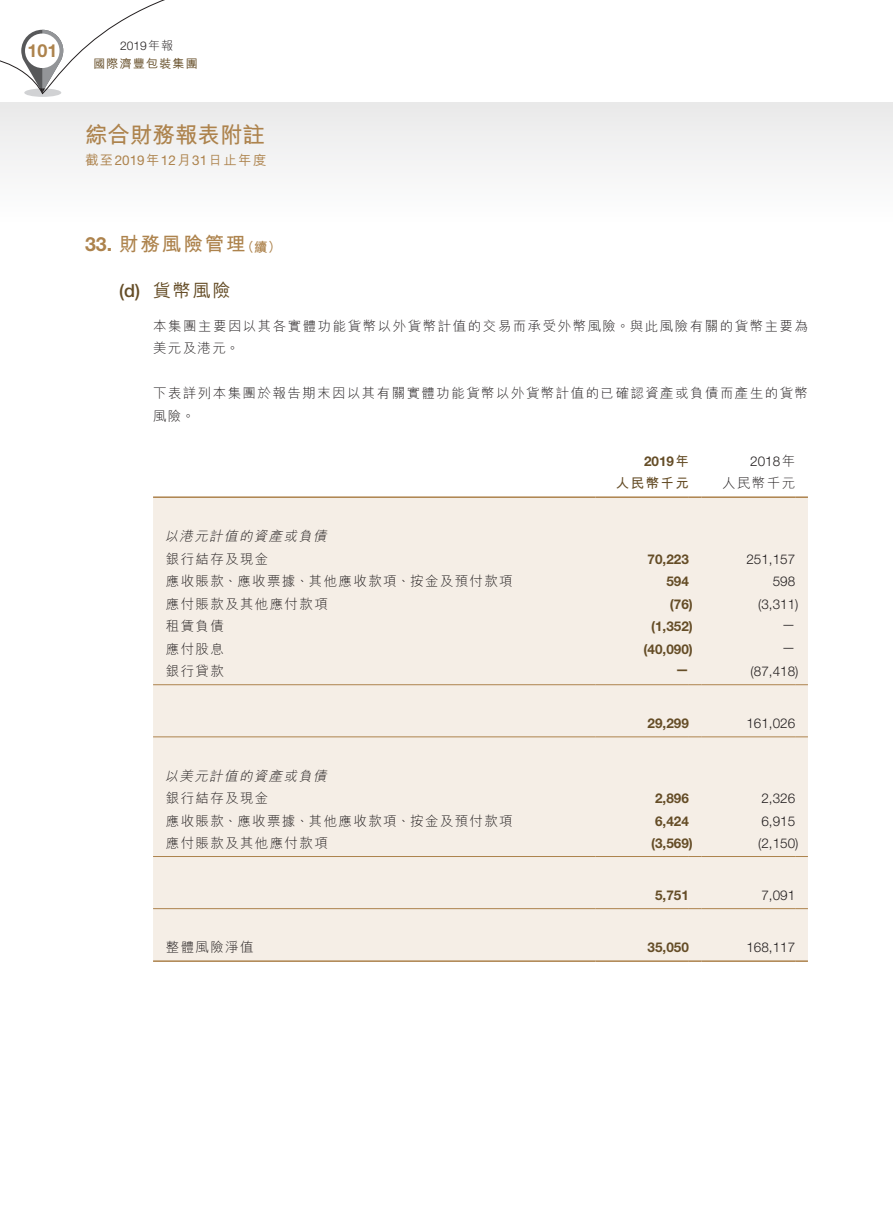
<style>
.page{position:relative;width:893px;height:1212px;background:#fff}
.page>*{position:absolute;margin:0;border:0;box-sizing:border-box;transform-origin:0 0}
.t1{font:700 22.5px "M Hei HK";color:#ad834d}
.t2{font:700 19.5px "M Hei HK";letter-spacing:.1em;color:#ad834d}
.t3{font:500 18px "M Hei HK";color:#654d27}
.t4{font:700 18px "Helvetica Neue LT Std";color:#ad834d}
.t5{font:300 13.5px/22.5px "M Hei HK";letter-spacing:.1em;color:#231f20}
.t6{font:700 13.5px "Helvetica Neue LT Std";color:#654d27}
.t7{font:300 13.5px "Helvetica Neue LT Std";color:#231f20}
.t8{font:italic 300 13.5px "M Hei HK";color:#231f20}
.t9{font:500 13.5px "M Hei HK";letter-spacing:.1em;color:#ad834d}
.t10{font:700 13.5px "M Hei HK";letter-spacing:.1em;color:#654d27}
.t11{font:500 12px "M Hei HK";letter-spacing:.1em;color:#654d27}
.t12{font:300 12px "Helvetica Neue LT Std";color:#231f20}
.s1{font-family:"M Hei HK"}
.s2{font-family:"Helvetica Neue LT Std";font-weight:400}
.s3{font-family:"Helvetica Neue LT Std"}
.s4{font-size:13.5px}
</style>
<div class="page">
<div style="left:0;top:102px;width:893px;height:130px;background:#f4f5f5"></div>
<div style="left:153px;top:498px;width:655px;height:462px;background:#f5eee6"></div>
<hr style="left:153px;top:684px;width:442px;height:1px;background:#ad834d">
<hr style="left:595px;top:684px;width:94px;height:1px;background:#ad834d">
<svg style="left:689px;top:684px;width:13px;height:1px"></svg>
<hr style="left:702px;top:684px;width:93px;height:1px;background:#ad834d">
<hr style="left:153px;top:736px;width:442px;height:1px;background:#ad834d">
<hr style="left:595px;top:736px;width:94px;height:1px;background:#ad834d">
<svg style="left:689px;top:736px;width:13px;height:1px"></svg>
<hr style="left:702px;top:736px;width:93px;height:1px;background:#ad834d">
<hr style="left:153px;top:856px;width:442px;height:1px;background:#ad834d">
<hr style="left:595px;top:856px;width:94px;height:1px;background:#ad834d">
<svg style="left:689px;top:856px;width:13px;height:1px"></svg>
<hr style="left:702px;top:856px;width:93px;height:1px;background:#ad834d">
<hr style="left:153px;top:908px;width:442px;height:1px;background:#ad834d">
<hr style="left:595px;top:908px;width:94px;height:1px;background:#ad834d">
<svg style="left:689px;top:908px;width:13px;height:1px"></svg>
<hr style="left:702px;top:908px;width:93px;height:1px;background:#ad834d">
<hr style="left:153px;top:960px;width:442px;height:2px;background:#ad834d">
<hr style="left:595px;top:960px;width:94px;height:2px;background:#ad834d">
<svg style="left:689px;top:960px;width:13px;height:2px"></svg>
<hr style="left:702px;top:960px;width:93px;height:2px;background:#ad834d">
<hr style="left:153px;top:496px;width:442px;height:2px;background:#ad834d">
<hr style="left:595px;top:496px;width:94px;height:2px;background:#ad834d">
<svg style="left:689px;top:496px;width:13px;height:2px"></svg>
<hr style="left:702px;top:496px;width:93px;height:2px;background:#ad834d">
<svg style="left:795px;top:496px;width:13px;height:2px"></svg>
<svg style="left:795px;top:684px;width:13px;height:1px"></svg>
<svg style="left:795px;top:736px;width:13px;height:1px"></svg>
<svg style="left:795px;top:856px;width:13px;height:1px"></svg>
<svg style="left:795px;top:908px;width:13px;height:1px"></svg>
<svg style="left:795px;top:960px;width:13px;height:2px"></svg>
<svg style="left:0;top:0;width:165px;height:97px"></svg>
<h3 class="t4" style="left:28px;top:40px;width:32px">101</h3>
<p class="t12" style="left:120px;top:39px;width:55px">2019<span class="s1">年報</span></p>
<p class="t11" style="left:93px;top:55px;width:106px">國際濟豐包裝集團</p>
<h1 class="t1" style="left:85px;top:119px;width:181px">綜合財務報表附註</h1>
<p class="t9" style="left:85px;top:150px;width:183px">截至<span class="s2">2019</span>年<span class="s2">12</span>月<span class="s2">31</span>日止年度</p>
<h2 class="t2" style="left:85px;top:230px;width:198px"><span class="s3">33.</span> 財務風險管理<span class="s4">（續）</span></h2>
<h3 class="t3" style="left:119px;top:277px;width:113px"><span class="s3">(d)</span> 貨幣風險</h3>
<p class="t5" style="left:153px;top:314px;width:657px">本集團主要因以其各實體功能貨幣以外貨幣計值的交易而承受外幣風險。與此風險有關的貨幣主要為美元及港元。</p>
<p class="t5" style="left:153px;top:382px;width:656px">下表詳列本集團於報告期末因以其有關實體功能貨幣以外貨幣計值的已確認資產或負債而產生的貨幣風險。</p>
<p class="t6" style="left:644px;top:453px;width:46px">2019<span class="s1">年</span></p>
<p class="t7" style="left:750px;top:453px;width:46px">2018<span class="s1">年</span></p>
<p class="t10" style="left:616px;top:474px;width:74px">人民幣千元</p>
<p class="t5" style="left:722px;top:472px;width:74px">人民幣千元</p>
<p class="t8" style="left:165px;top:529px;width:166px">以港元計值的資產或負債</p>
<p class="t5" style="left:166px;top:547px;width:104px">銀行結存及現金</p>
<p class="t6" style="left:648px;top:550px;width:43px">70,223</p>
<p class="t7" style="left:746px;top:551px;width:50px">251,157</p>
<p class="t5" style="left:166px;top:570px;width:348px">應收賬款、應收票據、其他應收款項、按金及預付款項</p>
<p class="t6" style="left:666px;top:573px;width:24px">594</p>
<p class="t7" style="left:773px;top:573px;width:24px">598</p>
<p class="t5" style="left:166px;top:592px;width:163px">應付賬款及其他應付款項</p>
<p class="t6" style="left:670px;top:596px;width:25px">(76)</p>
<p class="t7" style="left:758px;top:596px;width:42px">(3,311)</p>
<p class="t5" style="left:166px;top:615px;width:60px">租賃負債</p>
<p class="t6" style="left:651px;top:618px;width:43px">(1,352)</p>
<p class="t7" style="left:782px;top:616px;width:15px">—</p>
<p class="t5" style="left:166px;top:637px;width:60px">應付股息</p>
<p class="t6" style="left:644px;top:641px;width:51px">(40,090)</p>
<p class="t7" style="left:782px;top:639px;width:15px">—</p>
<p class="t5" style="left:166px;top:660px;width:60px">銀行貸款</p>
<p class="t6" style="left:675px;top:661px;width:15px">—</p>
<p class="t7" style="left:751px;top:663px;width:49px">(87,418)</p>
<p class="t6" style="left:648px;top:715px;width:43px">29,299</p>
<p class="t7" style="left:746px;top:715px;width:50px">161,026</p>
<p class="t8" style="left:165px;top:769px;width:166px">以美元計值的資產或負債</p>
<p class="t5" style="left:166px;top:787px;width:104px">銀行結存及現金</p>
<p class="t6" style="left:655px;top:790px;width:35px">2,896</p>
<p class="t7" style="left:761px;top:790px;width:35px">2,326</p>
<p class="t5" style="left:166px;top:809px;width:348px">應收賬款、應收票據、其他應收款項、按金及預付款項</p>
<p class="t6" style="left:655px;top:812px;width:35px">6,424</p>
<p class="t7" style="left:761px;top:812px;width:35px">6,915</p>
<p class="t5" style="left:166px;top:832px;width:163px">應付賬款及其他應付款項</p>
<p class="t6" style="left:651px;top:835px;width:43px">(3,569)</p>
<p class="t7" style="left:758px;top:835px;width:42px">(2,150)</p>
<p class="t6" style="left:655px;top:887px;width:35px">5,751</p>
<p class="t7" style="left:761px;top:887px;width:35px">7,091</p>
<p class="t5" style="left:166px;top:936px;width:89px">整體風險淨值</p>
<p class="t6" style="left:648px;top:939px;width:43px">35,050</p>
<p class="t7" style="left:746px;top:939px;width:50px">168,117</p>
</div>
